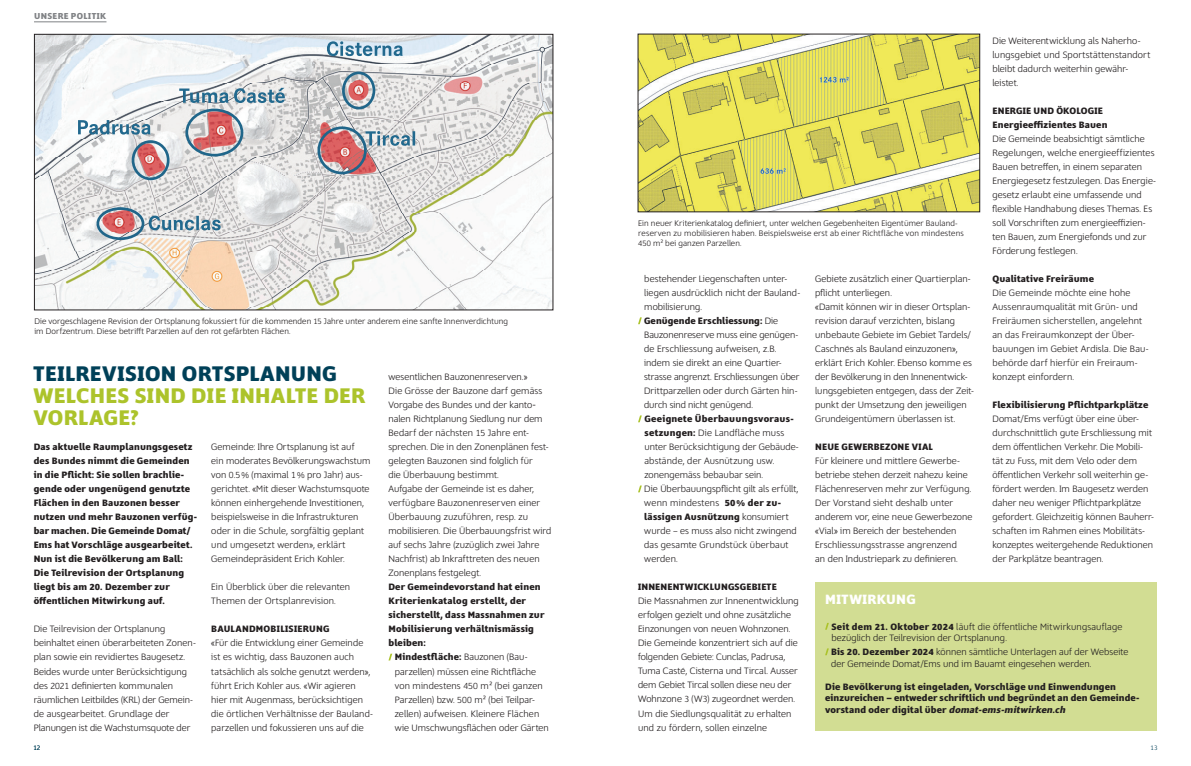
<style>
.page{position:relative;width:1191px;height:766px;background:#fff}
.page>*{position:absolute;margin:0;border:0;box-sizing:border-box;transform-origin:0 0}
.t1{font:600 22px/22px "Sigma";letter-spacing:.015em;color:#acc32b}
.t2{font:600 22px "Sigma";letter-spacing:.015em;color:#004058}
.t3{font:600 14px "Sigma";letter-spacing:.025em;color:#fff}
.t4{font:200 9.6px/14px "Sigma";letter-spacing:.01em;color:#231f20}
.t5{font:600 9.6px/14px "Sigma";letter-spacing:.015em;color:#231f20}
.t6{font:600 9px "Sigma";letter-spacing:.045em;color:#808285}
.t7{font:200 8.4px/10.1px "Sigma";letter-spacing:.015em;color:#231f20}
.t8{font:200 7px "Sigma";color:#004058}
.s1{font-weight:200}
.s2{font-weight:600}
.s3{font-style:italic}
</style>
<div class="page">
<hr style="left:34px;top:21px;width:72px;height:1px;background:#808285">
<svg style="left:388px;top:653px;width:4px;height:7px"></svg>
<svg style="left:638px;top:317px;width:4px;height:7px"></svg>
<svg style="left:638px;top:415px;width:4px;height:7px"></svg>
<svg style="left:638px;top:485px;width:4px;height:7px"></svg>
<img style="left:36px;top:36px;width:515px;height:272px">
<div style="left:96px;top:207px;width:48px;height:33px;border:3px solid #20668a;border-radius:50%"></div>
<div style="left:132px;top:140px;width:37px;height:40px;border:3px solid #20668a;border-radius:50%"></div>
<div style="left:185px;top:109px;width:58px;height:47px;border:3px solid #20668a;border-radius:50%"></div>
<div style="left:342px;top:72px;width:33px;height:37px;border:3px solid #20668a;border-radius:50%"></div>
<svg style="left:149px;top:215px;width:72px;height:15px"></svg>
<svg style="left:327px;top:41px;width:76px;height:15px"></svg>
<svg style="left:179px;top:88px;width:106px;height:15px;background:#96b0be"></svg>
<svg style="left:78px;top:120px;width:72px;height:15px"></svg>
<div style="left:317px;top:126px;width:50px;height:48px;border:3px solid #20668a;border-radius:50%"></div>
<svg style="left:365px;top:131px;width:50px;height:15px"></svg>
<div style="left:34px;top:34px;width:519px;height:276px;border:1px solid #231f20"></div>
<div style="left:815px;top:581px;width:342px;height:149px;background:#d2dd93"></div>
<svg style="left:825px;top:623px;width:4px;height:6px"></svg>
<svg style="left:825px;top:648px;width:4px;height:7px"></svg>
<img style="left:640px;top:36px;width:338px;height:174px">
<p class="t6" style="left:34px;top:10px;width:74px">UNSERE POLITIK</p>
<p class="t7" style="left:34px;top:316px;width:475px">Die vorgeschlagene Revision der Ortsplanung fokussiert für die kommenden 15 Jahre unter anderem eine sanfte Innenverdichtung im Dorfzentrum. Diese betrifft Parzellen auf den rot gefärbten Flächen.</p>
<h1 class="t2" style="left:34px;top:359px;width:305px">TEILREVISION ORTSPLANUNG</h1>
<h1 class="t1" style="left:34px;top:385px;width:333px">WELCHES SIND DIE INHALTE DER<br>VORLAGE?</h1>
<p class="t5" style="left:34px;top:440px;width:165px">Das aktuelle Raumplanungsgesetz des Bundes nimmt die Gemeinden in die Pflicht: Sie sollen brachlie&shy;gende oder ungenügend genutzte<br>Flächen in den Bauzonen besser nutzen und mehr Bauzonen verfüg&shy;bar machen. Die Gemeinde Domat/<br>Ems hat Vorschläge ausgearbeitet.<br>Nun ist die Bevölkerung am Ball:<br>Die Teilrevision der Ortsplanung liegt bis am 20. Dezember zur öffentlichen Mitwirkung auf.</p>
<p class="t4" style="left:34px;top:622px;width:164px">Die Teilrevision der Ortsplanung beinhaltet einen überarbeiteten Zonen&shy;plan sowie ein revidiertes Baugesetz.<br>Beides wurde unter Berücksichtigung des 2021 definierten kommunalen räumlichen Leitbildes (KRL) der Gemein&shy;de ausgearbeitet. Grundlage der Planungen ist die Wachstumsquote der</p>
<p class="t4" style="left:211px;top:440px;width:161px">Gemeinde: Ihre Ortsplanung ist auf<br>ein moderates Bevölkerungswachstum von 0.5% (maximal 1% pro Jahr) aus&shy;gerichtet. «Mit dieser Wachstumsquote können einhergehende Investitionen, beispielsweise in die Infrastrukturen oder in die Schule, sorgfältig geplant und umgesetzt werden», erklärt Gemeindepräsident Erich Kohler.</p>
<p class="t4" style="left:211px;top:580px;width:140px">Ein Überblick über die relevanten<br>Themen der Ortsplanrevision.</p>
<p class="t5" style="left:211px;top:622px;width:120px">BAULANDMOBILISIERUNG</p>
<p class="t4" style="left:211px;top:636px;width:163px">«Für die Entwicklung einer Gemeinde ist es wichtig, dass Bauzonen auch tatsächlich als solche genutzt werden», führt Erich Kohler aus. «Wir agieren hier mit Augenmass, berücksichtigen die örtlichen Verhältnisse der Bauland&shy;parzellen und fokussieren uns auf die</p>
<p class="t4" style="left:388px;top:370px;width:164px">wesentlichen Bauzonenreserven.»<br>Die Grösse der Bauzone darf gemäss Vorgabe des Bundes und der kanto&shy;nalen Richtplanung Siedlung nur dem Bedarf der nächsten 15 Jahre ent&shy;sprechen. Die in den Zonenplänen fest&shy;gelegten Bauzonen sind folglich für<br>die Überbauung bestimmt.<br>Aufgabe der Gemeinde ist es daher, verfügbare Bauzonenreserven einer Überbauung zuzuführen, resp. zu mobilisieren. Die Überbauungsfrist wird auf sechs Jahre (zuzüglich zwei Jahre Nachfrist) ab Inkrafttreten des neuen Zonenplans festgelegt.</p>
<p class="t5" style="left:388px;top:580px;width:154px">Der Gemeindevorstand hat einen</p>
<p class="t5" style="left:388px;top:594px;width:139px">Kriterienkatalog erstellt, der</p>
<p class="t5" style="left:388px;top:608px;width:157px">sicherstellt, dass Massnahmen zur</p>
<p class="t5" style="left:388px;top:622px;width:147px">Mobilisierung verhältnismässig</p>
<p class="t5" style="left:388px;top:636px;width:39px">bleiben:</p>
<p class="t5" style="left:395px;top:650px;width:134px">Mindestfläche: <span class="s1">Bauzonen (Bau-</span></p>
<p class="t4" style="left:395px;top:664px;width:143px">parzellen) müssen eine Richtfläche</p>
<p class="t4" style="left:395px;top:678px;width:150px">von mindestens 450 m² (bei ganzen</p>
<p class="t4" style="left:395px;top:692px;width:142px">Parzellen) bzw. 500 m² (bei Teilpar-</p>
<p class="t4" style="left:395px;top:706px;width:146px">zellen) aufweisen. Kleinere Flächen</p>
<p class="t4" style="left:395px;top:720px;width:156px">wie Umschwungsflächen oder Gärten</p>
<p class="t4" style="left:992px;top:34px;width:159px">Die Weiterentwicklung als Naherho&shy;lungsgebiet und Sportstättenstandort bleibt dadurch weiterhin gewähr&shy;leistet.</p>
<p class="t5" style="left:992px;top:104px;width:117px">ENERGIE UND ÖKOLOGIE<br>Energieeffizientes Bauen</p>
<p class="t4" style="left:992px;top:132px;width:165px">Die Gemeinde beabsichtigt sämtliche Regelungen, welche energieeffizientes Bauen betreffen, in einem separaten Energiegesetz festzulegen. Das Energie&shy;gesetz erlaubt eine umfassende und flexible Handhabung dieses Themas. Es soll Vorschriften zum energieeffizien&shy;ten Bauen, zum Energiefonds und zur Förderung festlegen.</p>
<p class="t5" style="left:992px;top:272px;width:103px">Qualitative Freiräume</p>
<p class="t4" style="left:992px;top:286px;width:158px">Die Gemeinde möchte eine hohe<br>Aussenraumqualität mit Grün- und<br>Freiräumen sicherstellen, angelehnt an das Freiraumkonzept der Über&shy;bauungen im Gebiet Ardisla. Die Bau&shy;behörde darf hierfür ein Freiraum&shy;konzept einfordern.</p>
<p class="t5" style="left:992px;top:398px;width:157px">Flexibilisierung Pflichtparkplätze</p>
<p class="t4" style="left:992px;top:412px;width:163px">Domat/Ems verfügt über eine über&shy;durchschnittlich gute Erschliessung mit dem öffentlichen Verkehr. Die Mobili&shy;tät zu Fuss, mit dem Velo oder dem öffentlichen Verkehr soll weiterhin ge&shy;fördert werden. Im Baugesetz werden daher neu weniger Pflichtparkplätze gefordert. Gleichzeitig können Bauherr&shy;schaften im Rahmen eines Mobilitäts&shy;konzeptes weitergehende Reduktionen der Parkplätze beantragen.</p>
<p class="t7" style="left:638px;top:218px;width:327px">Ein neuer Kriterienkatalog definiert, unter welchen Gegebenheiten Eigentümer Bauland&shy;reserven zu mobilisieren haben. Beispielsweise erst ab einer Richtfläche von mindestens<br>450 m² bei ganzen Parzellen.</p>
<p class="t4" style="left:644px;top:272px;width:158px">bestehender Liegenschaften unter&shy;liegen ausdrücklich nicht der Bauland&shy;mobilisierung.<br><span class="s2">Genügende Erschliessung:</span> Die Bauzonenreserve muss eine genügen&shy;de Erschliessung aufweisen, z.B. indem sie direkt an eine Quartier&shy;strasse angrenzt. Erschliessungen über Drittparzellen oder durch Gärten hin&shy;durch sind nicht genügend.</p>
<p class="t4" style="left:644px;top:412px;width:156px"><span class="s2">Geeignete Überbauungsvoraus&shy;setzungen:</span> Die Landfläche muss unter Berücksichtigung der Gebäude&shy;abstände, der Ausnützung usw. zonengemäss bebaubar sein.<br>Die Überbauungspflicht gilt als erfüllt, wenn mindestens <span class="s2">50% der zu&shy;lässigen Ausnützung</span> konsumiert wurde – es muss also nicht zwingend das gesamte Grundstück überbaut werden.</p>
<p class="t5" style="left:638px;top:580px;width:140px">INNENENTWICKLUNGSGEBIETE</p>
<p class="t4" style="left:638px;top:594px;width:162px">Die Massnahmen zur Innenentwicklung erfolgen gezielt und ohne zusätzliche Einzonungen von neuen Wohnzonen.<br>Die Gemeinde konzentriert sich auf die folgenden Gebiete: Cunclas, Padrusa, Tuma Casté, Cisterna und Tircal. Ausser dem Gebiet Tircal sollen diese neu der Wohnzone 3 (W3) zugeordnet werden.<br>Um die Siedlungsqualität zu erhalten und zu fördern, sollen einzelne</p>
<p class="t4" style="left:815px;top:272px;width:160px">Gebiete zusätzlich einer Quartierplan&shy;pflicht unterliegen.<br>«Damit können wir in dieser Ortsplan&shy;revision darauf verzichten, bislang unbebaute Gebiete im Gebiet Tardels/ Caschnés als Bauland einzuzonen», erklärt Erich Kohler. Ebenso komme es der Bevölkerung in den Innenentwick&shy;lungsgebieten entgegen, dass der Zeit&shy;punkt der Umsetzung den jeweiligen Grundeigentümern überlassen ist.</p>
<p class="t5" style="left:815px;top:440px;width:119px">NEUE GEWERBEZONE VIAL</p>
<p class="t4" style="left:815px;top:454px;width:159px">Für kleinere und mittlere Gewerbe&shy;betriebe stehen derzeit nahezu keine Flächenreserven mehr zur Verfügung.<br>Der Vorstand sieht deshalb unter anderem vor, eine neue Gewerbezone «Vial» im Bereich der bestehenden Erschliessungsstrasse angrenzend<br>an den Industriepark zu definieren.</p>
<h2 class="t3" style="left:825px;top:590px;width:92px">MITWIRKUNG</h2>
<p class="t4" style="left:831px;top:620px;width:292px;line-height:11.5px"><span class="s2">Seit dem 21. Oktober 2024</span> läuft die öffentliche Mitwirkungsauflage bezüglich der Teilrevision der Ortsplanung.</p>
<p class="t4" style="left:831px;top:646px;width:299px;line-height:11.5px"><span class="s2">Bis 20. Dezember 2024</span> können sämtliche Unterlagen auf der Webseite der Gemeinde Domat/Ems und im Bauamt eingesehen werden.</p>
<p class="t5" style="left:825px;top:681px;width:316px;line-height:11.5px">Die Bevölkerung ist eingeladen, Vorschläge und Einwendungen einzureichen – entweder schriftlich und begründet an den Gemeinde&shy;vo rsta n d o d e r d i g i ta l ü b e r <span class="s3">domat-ems-mitwirken.ch</span></p>
<p class="t8" style="left:33px;top:743px;width:8px">12</p>
<p class="t8" style="left:1150px;top:743px;width:8px">13</p>
</div>
